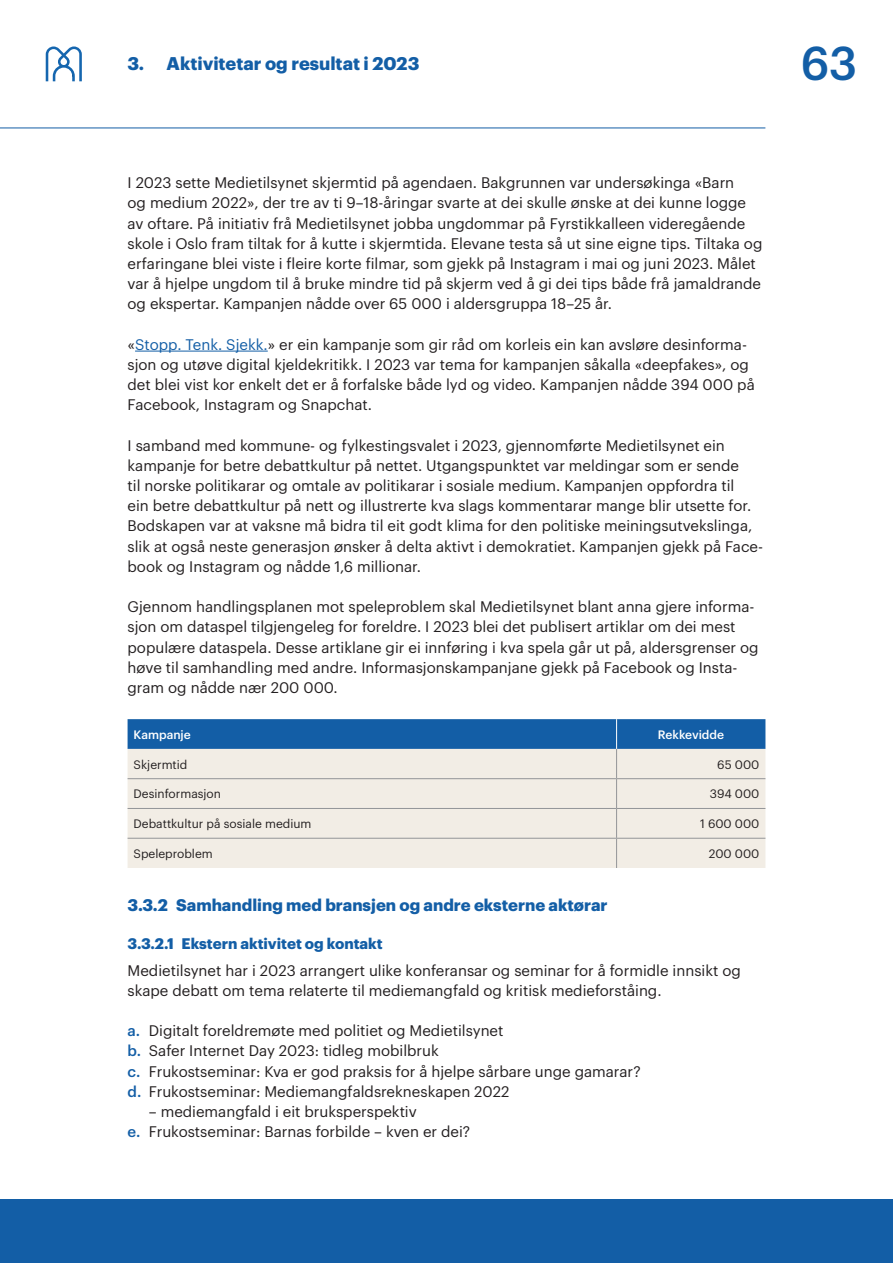
<style>
.page{position:relative;width:893px;height:1263px;background:#fff}
.page>*{position:absolute;margin:0;border:0;box-sizing:border-box;transform-origin:0 0}
.t1{font:500 46.5px "Graphik";color:#135ea6}
.t2{font:700 18px "Graphik";color:#135ea6}
.Level_3{font:700 16.5px "Graphik";color:#135ea6}
.Brødtekst{font:15px/20.2px "Graphik";color:#231f20}
.Bokstavsliste{font:15px "Graphik";color:#231f20}
.Level_4{font:700 15px "Graphik";color:#135ea6}
.Tabell{font:12px "Graphik";color:#231f20}
.Tabell-2{font:500 12px "Graphik";color:#fff}
.s1{color:#135ea6}
.s2{font-weight:500;color:#135ea6}
</style>
<div class="page">
<div style="left:0;top:1199px;width:893px;height:64px;background:#135ea6"></div>
<svg style="left:46px;top:46px;width:36px;height:35px"></svg>
<hr style="left:0;top:128px;width:765px;height:1px;background:#135ea6">
<hr style="left:135px;top:351px;width:133px;height:1px;background:#135ea6">
<div style="left:128px;top:839px;width:637px;height:29px;background:#f2ede5"></div>
<svg style="left:128px;top:719px;width:637px;height:119px;background:#b8c7d3"></svg>
<hr style="left:128px;top:838px;width:489px;height:1px;background:#939598">
<hr style="left:617px;top:838px;width:148px;height:1px;background:#939598">
<hr style="left:616px;top:838px;width:1px;height:30px;background:#939598">
<p class="t2" style="left:128px;top:49px;width:293px">3. Aktivitetar og resultat i 2023</p>
<h1 class="t1" style="left:801px;top:28px;width:57px">63</h1>
<p class="Brødtekst" style="left:128px;top:171px;width:636px">I 2023 sette Medietilsynet skjermtid på agendaen. Bakgrunnen var undersøkinga «Barn<br>og medium 2022», der tre av ti 9–18-åringar svarte at dei skulle ønske at dei kunne logge av oftare. På initiativ frå Medietilsynet jobba ungdommar på Fyrstikkalleen videregående skole i Oslo fram tiltak for å kutte i skjermtida. Elevane testa så ut sine eigne tips. Tiltaka og erfaringane blei viste i fleire korte filmar, som gjekk på Instagram i mai og juni 2023. Målet var å hjelpe ungdom til å bruke mindre tid på skjerm ved å gi dei tips både frå jamaldrande og ekspertar. Kampanjen nådde over 65 000 i aldersgruppa 18–25 år.</p>
<p class="Brødtekst" style="left:128px;top:333px;width:629px">«<span class="s1">Stopp. Tenk. Sjekk.</span>» er ein kampanje som gir råd om korleis ein kan avsløre desinforma&shy;sjon og utøve digital kjeldekritikk. I 2023 var tema for kampanjen såkalla «deepfakes», og det blei vist kor enkelt det er å forfalske både lyd og video. Kampanjen nådde 394 000 på Facebook, Instagram og Snapchat.</p>
<p class="Brødtekst" style="left:128px;top:434px;width:637px">I samband med kommune- og fylkestingsvalet i 2023, gjennomførte Medietilsynet ein kampanje for betre debattkultur på nettet. Utgangspunktet var meldingar som er sende<br>til norske politikarar og omtale av politikarar i sosiale medium. Kampanjen oppfordra til<br>ein betre debattkultur på nett og illustrerte kva slags kommentarar mange blir utsette for.<br>Bodskapen var at vaksne må bidra til eit godt klima for den politiske meiningsutvekslinga, slik at også neste generasjon ønsker å delta aktivt i demokratiet. Kampanjen gjekk på Face&shy;book og Instagram og nådde 1,6 millionar.</p>
<p class="Brødtekst" style="left:128px;top:595px;width:633px">Gjennom handlingsplanen mot speleproblem skal Medietilsynet blant anna gjere informa&shy;sjon om dataspel tilgjengeleg for foreldre. I 2023 blei det publisert artiklar om dei mest populære dataspela. Desse artiklane gir ei innføring i kva spela går ut på, aldersgrenser og høve til samhandling med andre. Informasjonskampanjane gjekk på Facebook og Insta&shy;gram og nådde nær 200 000.</p>
<p class="Tabell-2" style="left:134px;top:725px;width:59px">Kampanje</p>
<p class="Tabell-2" style="left:658px;top:725px;width:68px">Rekkevidde</p>
<p class="Tabell" style="left:134px;top:755px;width:55px">Skjermtid</p>
<p class="Tabell" style="left:717px;top:755px;width:44px">65 000</p>
<p class="Tabell" style="left:134px;top:785px;width:89px">Desinformasjon</p>
<p class="Tabell" style="left:710px;top:785px;width:51px">394 000</p>
<p class="Tabell" style="left:134px;top:815px;width:179px">Debattkultur på sosiale medium</p>
<p class="Tabell" style="left:700px;top:815px;width:61px">1 600 000</p>
<p class="Tabell" style="left:134px;top:844px;width:81px">Speleproblem</p>
<p class="Tabell" style="left:709px;top:844px;width:52px">200 000</p>
<h2 class="Level_3" style="left:128px;top:892px;width:482px">3.3.2 Samhandling med bransjen og andre eksterne aktørar</h2>
<h3 class="Level_4" style="left:128px;top:932px;width:257px">3.3.2.1 Ekstern aktivitet og kontakt</h3>
<p class="Brødtekst" style="left:128px;top:959px;width:615px">Medietilsynet har i 2023 arrangert ulike konferansar og seminar for å formidle innsikt og skape debatt om tema relaterte til mediemangfald og kritisk medieforståing.</p>
<p class="Bokstavsliste" style="left:128px;top:1019px;width:377px"><span class="s2">a.</span> Digitalt foreldremøte med politiet og Medietilsynet</p>
<p class="Bokstavsliste" style="left:128px;top:1040px;width:313px"><span class="s2">b.</span> Safer Internet Day 2023: tidleg mobilbruk</p>
<p class="Bokstavsliste" style="left:128px;top:1060px;width:515px"><span class="s2">c.</span> Frukostseminar: Kva er god praksis for å hjelpe sårbare unge gamarar?</p>
<p class="Bokstavsliste" style="left:128px;top:1080px;width:383px"><span class="s2">d.</span> Frukostseminar: Mediemangfaldsrekneskapen 2022</p>
<p class="Bokstavsliste" style="left:149px;top:1100px;width:269px">– mediemangfald i eit bruksperspektiv</p>
<p class="Bokstavsliste" style="left:128px;top:1120px;width:344px"><span class="s2">e.</span> Frukostseminar: Barnas forbilde – kven er dei?</p>
</div>
